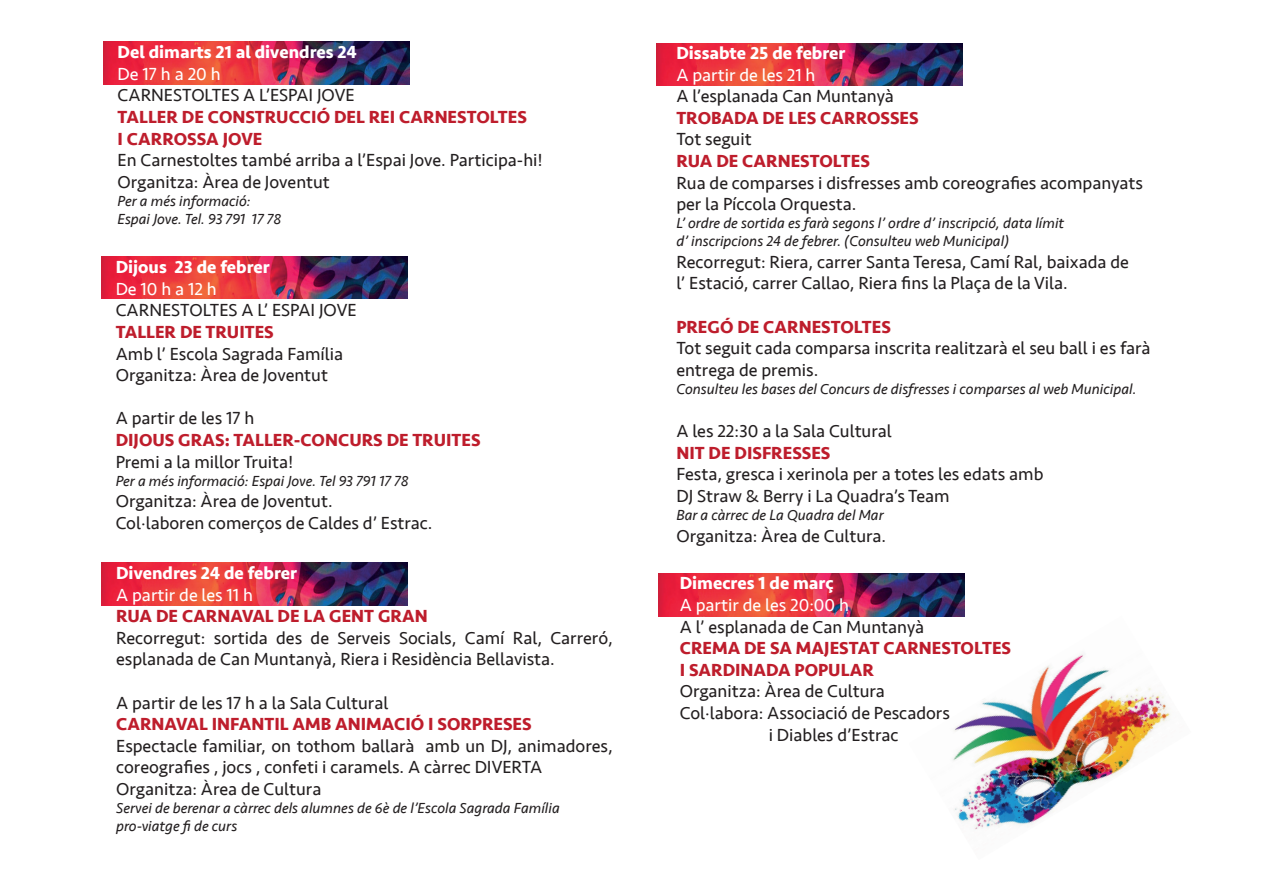
<style>
.page{position:relative;width:1263px;height:893px;background:#fff}
.page>*{position:absolute;margin:0;border:0;box-sizing:border-box;transform-origin:0 0}
.t1{font:18px/21.6px "Seravek";color:#231f20}
.t2{font:700 18px/21.6px "Seravek";color:#be1d2c}
.t3{font:700 18px "Seravek";color:#fff}
.t4{font:18px "Seravek";color:#fff}
.t5{font:italic 15px/18px "Seravek";color:#231f20}
</style>
<div class="page">
<img style="left:909px;top:616px;width:262px;height:214px">
<img style="left:658px;top:574px;width:306px;height:42px">
<img style="left:102px;top:256px;width:306px;height:43px">
<img style="left:657px;top:43px;width:306px;height:43px">
<img style="left:103px;top:42px;width:306px;height:42px">
<img style="left:102px;top:562px;width:306px;height:43px">
<p class="t3" style="left:118px;top:38px;width:241px">Del dimarts 21 al divendres 24</p>
<p class="t4" style="left:118px;top:60px;width:105px">De 17 h a 20 h</p>
<p class="t1" style="left:118px;top:85px;width:239px">CARNESTOLTES A L’ESPAI JOVE</p>
<p class="t2" style="left:118px;top:106px;width:411px">TALLER DE CONSTRUCCIÓ DEL REI CARNESTOLTES<br>I CARROSSA JOVE</p>
<p class="t1" style="left:118px;top:149px;width:427px">En Carnestoltes també arriba a l’Espai Jove. Participa-hi!<br>Organitza: Àrea de Joventut</p>
<p class="t5" style="left:118px;top:192px;width:165px">Per a més informació:<br>Espai Jove. Tel. 93 791 17 78</p>
<p class="t3" style="left:116px;top:253px;width:155px">Dijous 23 de febrer</p>
<p class="t4" style="left:116px;top:275px;width:103px">De 10 h a 12 h</p>
<p class="t1" style="left:116px;top:299px;width:242px">CARNESTOLTES A L’ ESPAI JOVE</p>
<p class="t2" style="left:116px;top:321px;width:160px">TALLER DE TRUITES</p>
<p class="t1" style="left:116px;top:343px;width:229px">Amb l’ Escola Sagrada Família<br>Organitza: Àrea de Joventut</p>
<p class="t1" style="left:116px;top:407px;width:140px">A partir de les 17 h</p>
<p class="t2" style="left:116px;top:429px;width:366px">DIJOUS GRAS: TALLER-CONCURS DE TRUITES</p>
<p class="t1" style="left:116px;top:451px;width:179px">Premi a la millor Truita!</p>
<p class="t5" style="left:116px;top:471px;width:294px">Per a més informació: Espai Jove. Tel 93 791 17 78</p>
<p class="t1" style="left:116px;top:490px;width:318px">Organitza: Àrea de Joventut.<br>Col·laboren comerços de Caldes d’ Estrac.</p>
<p class="t3" style="left:116px;top:559px;width:182px">Divendres 24 de febrer</p>
<p class="t4" style="left:116px;top:581px;width:138px">A partir de les 11 h</p>
<p class="t2" style="left:116px;top:605px;width:313px">RUA DE CARNAVAL DE LA GENT GRAN</p>
<p class="t1" style="left:116px;top:627px;width:498px">Recorregut: sortida des de Serveis Socials, Camí Ral, Carreró, esplanada de Can Muntanyà, Riera i Residència Bellavista.</p>
<p class="t1" style="left:116px;top:692px;width:274px">A partir de les 17 h a la Sala Cultural</p>
<p class="t2" style="left:116px;top:713px;width:417px">CARNAVAL INFANTIL AMB ANIMACIÓ I SORPRESES</p>
<p class="t1" style="left:116px;top:735px;width:498px">Espectacle familiar, on tothom ballarà amb un DJ, animadores, coreografies , jocs , confeti i caramels. A càrrec DIVERTA<br>Organitza: Àrea de Cultura</p>
<p class="t5" style="left:116px;top:799px;width:445px">Servei de berenar a càrrec dels alumnes de 6è de l’Escola Sagrada Família pro-viatge fi de curs</p>
<p class="t3" style="left:676px;top:39px;width:170px">Dissabte 25 de febrer</p>
<p class="t4" style="left:676px;top:61px;width:141px">A partir de les 21 h</p>
<p class="t1" style="left:676px;top:85px;width:219px">A l’esplanada Can Muntanyà</p>
<p class="t2" style="left:676px;top:107px;width:244px">TROBADA DE LES CARROSSES</p>
<p class="t1" style="left:676px;top:129px;width:77px">Tot seguit</p>
<p class="t2" style="left:676px;top:150px;width:195px">RUA DE CARNESTOLTES</p>
<p class="t1" style="left:676px;top:172px;width:468px">Rua de comparses i disfresses amb coreografies acompanyats per la Píccola Orquesta.</p>
<p class="t5" style="left:676px;top:214px;width:389px">L’ ordre de sortida es farà segons l’ ordre d’ inscripció, data límit d’ inscripcions 24 de febrer. (Consulteu web Municipal)</p>
<p class="t1" style="left:676px;top:251px;width:454px">Recorregut: Riera, carrer Santa Teresa, Camí Ral, baixada de l’ Estació, carrer Callao, Riera fins la Plaça de la Vila.</p>
<p class="t2" style="left:676px;top:316px;width:216px">PREGÓ DE CARNESTOLTES</p>
<p class="t1" style="left:676px;top:337px;width:476px">Tot seguit cada comparsa inscrita realitzarà el seu ball i es farà entrega de premis.</p>
<p class="t5" style="left:676px;top:380px;width:461px">Consulteu les bases del Concurs de disfresses i comparses al web Municipal.</p>
<p class="t1" style="left:676px;top:420px;width:217px">A les 22:30 a la Sala Cultural</p>
<p class="t2" style="left:676px;top:442px;width:156px">NIT DE DISFRESSES</p>
<p class="t1" style="left:676px;top:463px;width:369px">Festa, gresca i xerinola per a totes les edats amb<br>DJ Straw &amp; Berry i La Quadra’s Team</p>
<p class="t5" style="left:676px;top:506px;width:209px">Bar a càrrec de La Quadra del Mar</p>
<p class="t1" style="left:676px;top:525px;width:211px">Organitza: Àrea de Cultura.</p>
<p class="t3" style="left:680px;top:569px;width:155px">Dimecres 1 de març</p>
<p class="t4" style="left:680px;top:591px;width:171px">A partir de les 20:00 h</p>
<p class="t1" style="left:680px;top:616px;width:246px">A l’ esplanada de Can Muntanyà</p>
<p class="t2" style="left:680px;top:637px;width:333px">CREMA DE SA MAJESTAT CARNESTOLTES<br>I SARDINADA POPULAR</p>
<p class="t1" style="left:680px;top:680px;width:207px">Organitza: Àrea de Cultura</p>
<p class="t1" style="left:680px;top:702px;width:272px">Col·labora: Associació de Pescadors</p>
<p class="t1" style="left:769px;top:724px;width:131px">i Diables d’Estrac</p>
</div>
